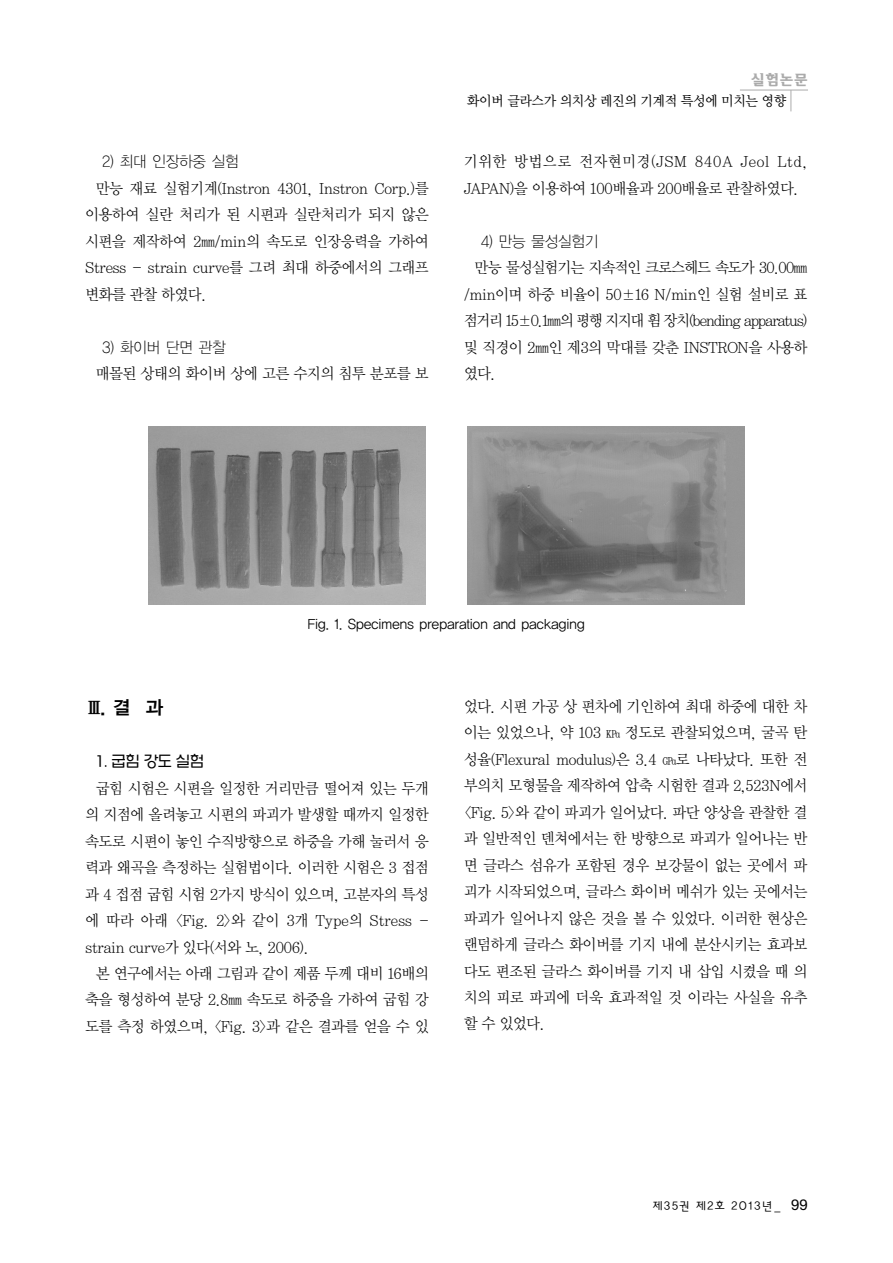
<style>
.page{position:relative;width:893px;height:1263px;background:#fff}
.page>*{position:absolute;margin:0;border:0;box-sizing:border-box;transform-origin:0 0}
.t1{font:18.75px "YGO14";color:#000}
.t2{font:300 16.2px "HY Wul Nun";color:#000;scale:.96 1}
.t3{font:15.3px/26.5px "Y Mj O12";letter-spacing:-.09em;color:#000;text-align:justify;scale:.96 1}
.t4{font:15.3px "YGO11";letter-spacing:-.1em;color:#000;scale:.96 1}
.t5{font:14.25px "Soma B";color:#ababab}
.t6{font:13.8px "Y Mj O13";letter-spacing:-.09em;color:#000;scale:.96 1}
.t7{font:13.5px "YGO12";letter-spacing:-.08em;color:#000;scale:.96 1}
.t8{font:12px "YGO22 KS Cpc EUC H";letter-spacing:-.07em;color:#000}
.s1{font-family:"Y Mj O15"}
.s2{font-family:"Helvetica Neue";font-size:15px}
</style>
<div class="page">
<hr style="left:740px;top:90px;width:68px;height:1px;background:#ababab">
<svg style="left:790px;top:90px;width:1px;height:21px"></svg>
<img style="left:148px;top:426px;width:277px;height:179px">
<img style="left:467px;top:426px;width:277px;height:179px">
<p class="t5" style="left:751px;top:74px;width:58px">실험논문</p>
<p class="t4" style="left:102px;top:155px;width:145px">2) 최대 인장하중 실험</p>
<p class="t3" style="left:85px;top:176px;width:360px;text-indent:11px">만능 재료 실험기계(Instron 4301, Instron Corp.)를 이용하여 실란 처리가 된 시편과 실란처리가 되지 않은 시편을 제작하여 2㎜/min의 속도로 인장응력을 가하여 Stress - strain curve를 그려 최대 하중에서의 그래프 변화를 관찰 하였다.</p>
<p class="t4" style="left:102px;top:340px;width:131px">3) 화이버 단면 관찰</p>
<p class="t3" style="left:95px;top:361px;width:349px">매몰된 상태의 화이버 상에 고른 수지의 침투 분포를 보</p>
<p class="t6" style="left:466px;top:95px;width:335px">화이버 글라스가 의치상 레진의 기계적 특성에 미치는 영향</p>
<p class="t3" style="left:463px;top:149px;width:360px">기위한 방법으로 전자현미경(JSM 840A Jeol Ltd,<br>JAPAN)을 이용하여 100배율과 200배율로 관찰하였다.</p>
<p class="t4" style="left:480px;top:234px;width:125px">4) 만능 물성실험기</p>
<p class="t3" style="left:463px;top:255px;width:360px;text-indent:11px">만능 물성실험기는 지속적인 크로스헤드 속도가 30.00㎜/min이며 하중 비율이 50±16 N/min인 실험 설비로 표 점거리 15±0.1㎜의 평행 지지대 휨 장치(bending apparatus) 및 직경이 2㎜인 제3의 막대를 갖춘 INSTRON을 사용하 였다.</p>
<p class="t7" style="left:307px;top:618px;width:291px">Fig. 1. Specimens preparation and packaging</p>
<p class="t1" style="left:85px;top:699px;width:81px"><span class="s1">Ⅲ</span>. 결 과</p>
<p class="t2" style="left:95px;top:754px;width:115px">1. 굽힘 강도 실험</p>
<p class="t3" style="left:85px;top:775px;width:360px;text-indent:11px">굽힘 시험은 시편을 일정한 거리만큼 떨어져 있는 두개 의 지점에 올려놓고 시편의 파괴가 발생할 때까지 일정한 속도로 시편이 놓인 수직방향으로 하중을 가해 눌러서 응 력과 왜곡을 측정하는 실험법이다. 이러한 시험은 3 접점 과 4 접점 굽힘 시험 2가지 방식이 있으며, 고분자의 특성 에 따라 아래 &lt;Fig. 2&gt;와 같이 3개 Type의 Stress - strain curve가 있다(서와 노, 2006).</p>
<p class="t3" style="left:85px;top:961px;width:360px;text-indent:11px">본 연구에서는 아래 그림과 같이 제품 두께 대비 16배의 축을 형성하여 분당 2.8㎜ 속도로 하중을 가하여 굽힘 강 도를 측정 하였으며, &lt;Fig. 3&gt;과 같은 결과를 얻을 수 있</p>
<p class="t3" style="left:463px;top:693px;width:360px">었다. 시편 가공 상 편차에 기인하여 최대 하중에 대한 차 이는 있었으나, 약 103 ㎪ 정도로 관찰되었으며, 굴곡 탄 성율(Flexural modulus)은 3.4 ㎬로 나타났다. 또한 전 부의치 모형물을 제작하여 압축 시험한 결과 2,523N에서 &lt;Fig. 5&gt;와 같이 파괴가 일어났다. 파단 양상을 관찰한 결 과 일반적인 덴쳐에서는 한 방향으로 파괴가 일어나는 반 면 글라스 섬유가 포함된 경우 보강물이 없는 곳에서 파 괴가 시작되었으며, 글라스 화이버 메쉬가 있는 곳에서는 파괴가 일어나지 않은 것을 볼 수 있었다. 이러한 현상은 랜덤하게 글라스 화이버를 기지 내에 분산시키는 효과보 다도 편조된 글라스 화이버를 기지 내 삽입 시켰을 때 의 치의 피로 파괴에 더욱 효과적일 것 이라는 사실을 유추 할 수 있었다.</p>
<p class="t8" style="left:651px;top:1200px;width:158px">제35권 제2호 2013년 _ <span class="s2">99</span></p>
</div>
